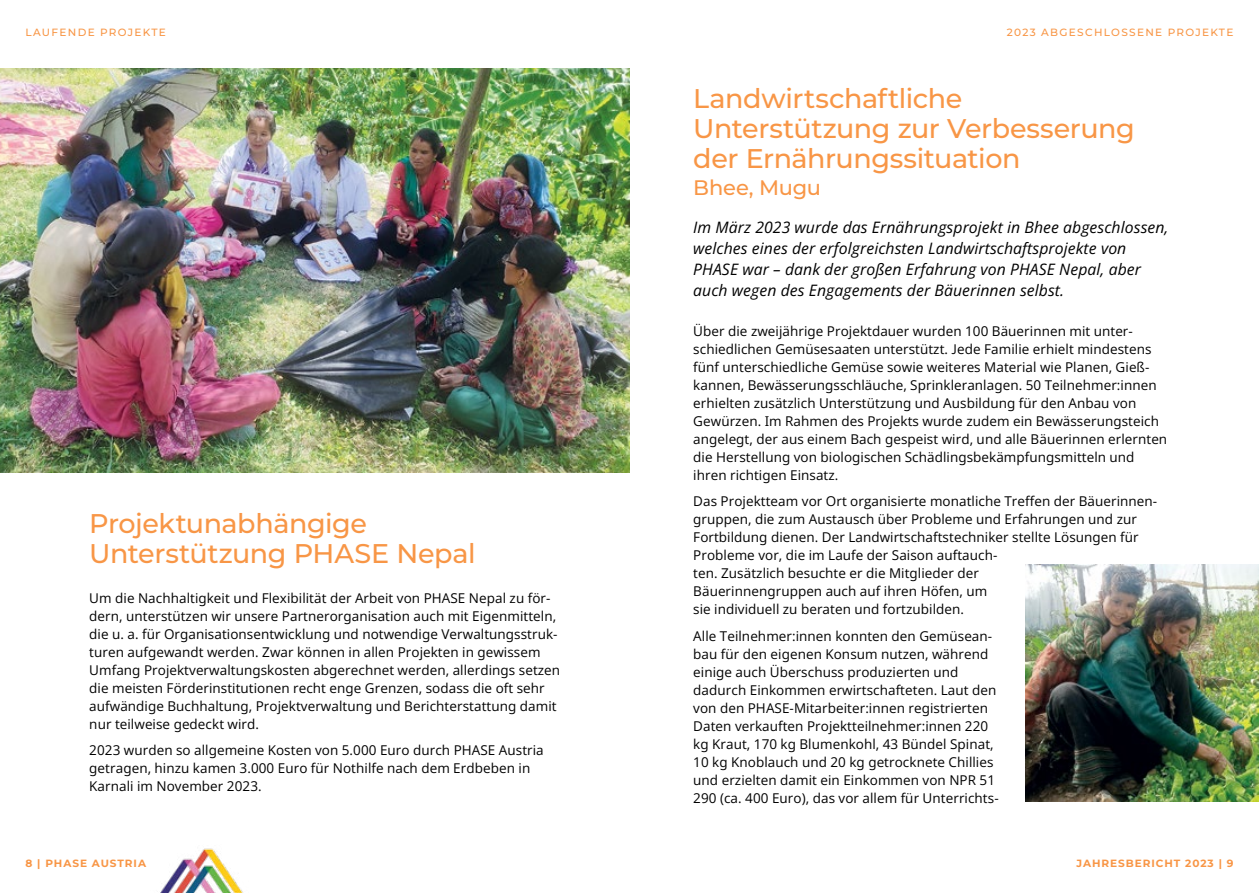
<style>
.page{position:relative;width:1259px;height:893px;background:#fff}
.page>*{position:absolute;margin:0;border:0;box-sizing:border-box;transform-origin:0 0}
.t1{font:500 27px/30px "Montserrat";letter-spacing:-.015em;color:#f89646}
.t2{font:500 21px "Montserrat";letter-spacing:-.01em;color:#f89646}
.t3{font:italic 15.75px/21px "Open Sans";letter-spacing:.005em;color:#000}
.t4{font:13.5px/18px "Open Sans";letter-spacing:.005em;color:#000}
.t5{font:500 10.5px "Montserrat";letter-spacing:.125em;color:#f89646}
.t6{font:700 10.5px "Montserrat";letter-spacing:.09em;color:#f89646}
</style>
<div class="page">
<img style="left:160px;top:848px;width:83px;height:45px">
<img style="left:0;top:68px;width:629px;height:404px">
<img style="left:1025px;top:564px;width:234px;height:238px">
<p class="t5" style="left:26px;top:25px;width:142px">LAUFENDE PROJEKTE</p>
<p class="t5" style="left:1006px;top:25px;width:228px">2023 ABGESCHLOSSENE PROJEKTE</p>
<h1 class="t1" style="left:89px;top:508px;width:388px">Projektunabhängige<br>Unterstützung PHASE Nepal</h1>
<p class="t4" style="left:89px;top:589px;width:472px">Um die Nachhaltigkeit und Flexibilität der Arbeit von PHASE Nepal zu för&shy;dern, unterstützen wir unsere Partnerorganisation auch mit Eigenmitteln, die u. a. für Organisationsentwicklung und notwendige Verwaltungsstruk&shy;turen aufgewandt werden. Zwar können in allen Projekten in gewissem Umfang Projektverwaltungskosten abgerechnet werden, allerdings setzen die meisten Förderinstitutionen recht enge Grenzen, sodass die oft sehr aufwändige Buchhaltung, Projektverwaltung und Berichterstattung damit nur teilweise gedeckt wird.</p>
<p class="t4" style="left:89px;top:741px;width:456px">2023 wurden so allgemeine Kosten von 5.000 Euro durch PHASE Austria getragen, hinzu kamen 3.000 Euro für Nothilfe nach dem Erdbeben in<br>Karnali im November 2023.</p>
<h1 class="t1" style="left:693px;top:83px;width:443px">Landwirtschaftliche<br>Unterstützung zur Verbesserung der Ernährungssituation</h1>
<h2 class="t2" style="left:693px;top:173px;width:129px">Bhee, Mugu</h2>
<p class="t3" style="left:693px;top:217px;width:477px">Im März 2023 wurde das Ernährungsprojekt in Bhee abgeschlossen, welches eines der erfolgreichsten Landwirtschaftsprojekte von PHASE war – dank der großen Erfahrung von PHASE Nepal, aber auch wegen des Engagements der Bäuerinnen selbst.</p>
<p class="t4" style="left:693px;top:322px;width:475px">Über die zweijährige Projektdauer wurden 100 Bäuerinnen mit unter&shy;schiedlichen Gemüsesaaten unterstützt. Jede Familie erhielt mindestens fünf unterschiedliche Gemüse sowie weiteres Material wie Planen, Gieß&shy;kannen, Bewässerungsschläuche, Sprinkleranlagen. 50 Teilnehmer:innen erhielten zusätzlich Unterstützung und Ausbildung für den Anbau von Gewürzen. Im Rahmen des Projekts wurde zudem ein Bewässerungsteich angelegt, der aus einem Bach gespeist wird, und alle Bäuerinnen erlernten die Herstellung von biologischen Schädlingsbekämpfungsmitteln und ihren richtigen Einsatz.</p>
<p class="t4" style="left:693px;top:492px;width:465px">Das Projektteam vor Ort organisierte monatliche Treffen der Bäuerinnen&shy;gruppen, die zum Austausch über Probleme und Erfahrungen und zur Fortbildung dienen. Der Landwirtschaftstechniker stellte Lösungen für Probleme vor, die im Laufe der Saison auftauch-<br>ten. Zusätzlich besuchte er die Mitglieder der<br>Bäuerinnengruppen auch auf ihren Höfen, um<br>sie individuell zu beraten und fortzubilden.</p>
<p class="t4" style="left:693px;top:627px;width:307px">Alle Teilnehmer:innen konnten den Gemüsean&shy;bau für den eigenen Konsum nutzen, während einige auch Überschuss produzierten und dadurch Einkommen erwirtschafteten. Laut den von den PHASE-Mitarbeiter:innen registrierten Daten verkauften Projektteilnehmer:innen 220 kg Kraut, 170 kg Blumenkohl, 43 Bündel Spinat, 10 kg Knoblauch und 20 kg getrocknete Chillies und erzielten damit ein Einkommen von NPR 51<br>290 (ca. 400 Euro), das vor allem für Unterrichts-</p>
<p class="t6" style="left:26px;top:856px;width:122px">8 | PHASE AUSTRIA</p>
<p class="t6" style="left:1076px;top:856px;width:158px">JAHRESBERICHT 2023 | 9</p>
</div>
